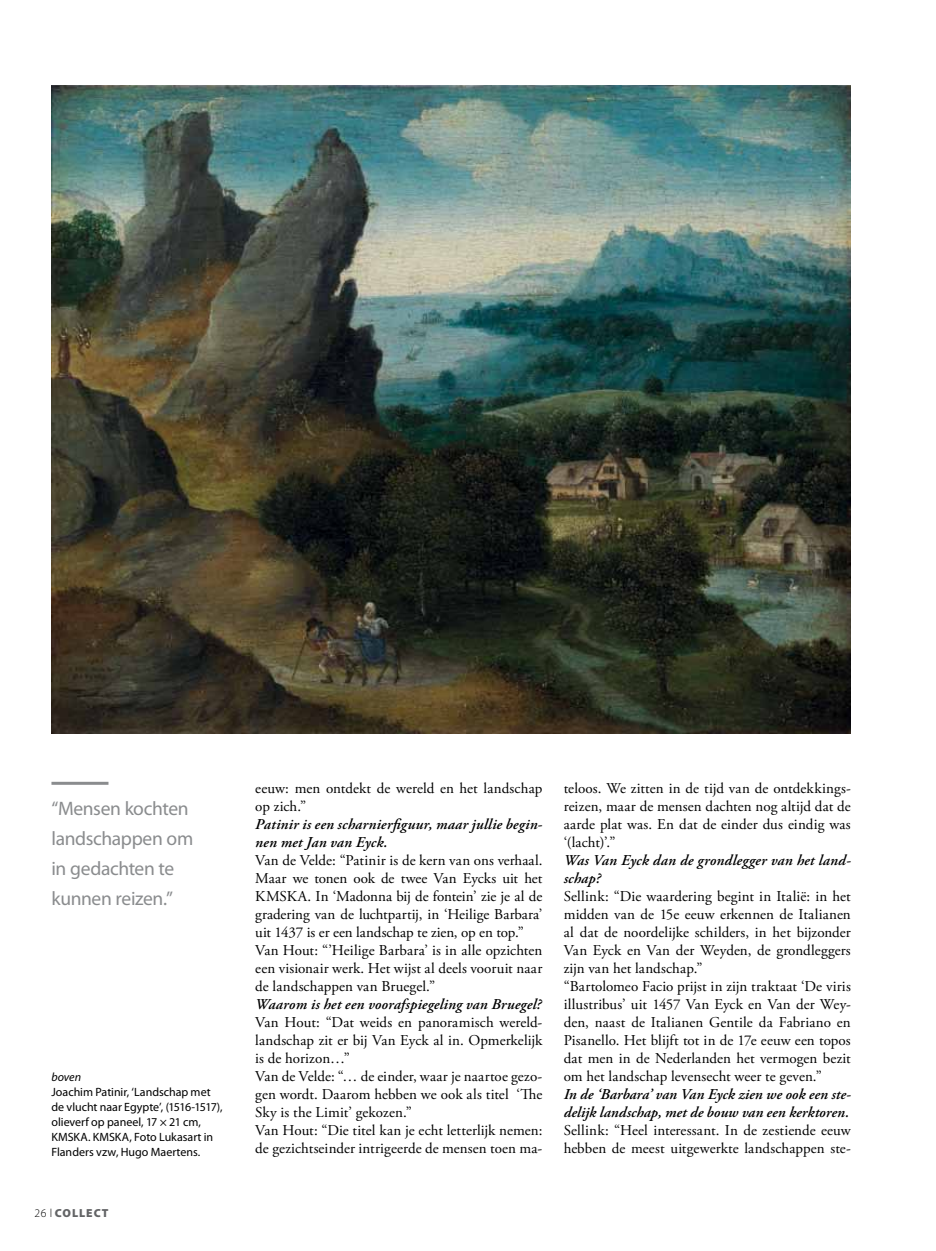
<style>
.page{position:relative;width:936px;height:1251px;background:#fff}
.page>*{position:absolute;margin:0;border:0;box-sizing:border-box;transform-origin:0 0}
.t1{font:19.5px/30px "Myriad Pro";letter-spacing:-.02em;color:#8a8c8e}
.t2{font:15px/18px "Adobe Garamond Pro";color:#000}
.t3{font:italic 600 15px/18px "Adobe Garamond Pro";letter-spacing:.01em;color:#000}
.t4{font:12px/15px "Myriad Pro";letter-spacing:-.005em;color:#000}
.t5{font:italic 12px "Myriad Pro";letter-spacing:-.005em;color:#000}
.t6{font:900 11.7px "Myriad Pro";letter-spacing:.08em;color:#636466}
.s1{font-weight:300;color:#000}
</style>
<div class="page">
<hr style="left:51px;top:781px;width:57px;height:3px;background:#8a8c8e">
<img style="left:51px;top:85px;width:799px;height:648px">
<h1 class="t1" style="left:51px;top:793px;width:143px">“Mensen kochten landschappen om in gedachten te kunnen reizen.”</h1>
<p class="t5" style="left:51px;top:1069px;width:31px">boven</p>
<p class="t4" style="left:51px;top:1083px;width:172px">Joachim Patinir, ‘Landschap met de vlucht naar Egypte’, (1516-1517), olieverf op paneel, 17 × 21 cm,<br>KMSKA. KMSKA, Foto Lukasart in<br>Flanders vzw, Hugo Maertens.</p>
<p class="t6" style="left:34px;top:1205px;width:75px"><span class="s1">26 l</span> COLLECT</p>
<p class="t2" style="left:255px;top:779px;width:288px">eeuw: men ontdekt de wereld en het landschap op zich.”</p>
<p class="t3" style="left:255px;top:815px;width:289px">Patinir is een scharnierfiguur, maar jullie begin&shy;nen met Jan van Eyck.</p>
<p class="t2" style="left:255px;top:851px;width:289px">Van de Velde: “Patinir is de kern van ons verhaal.<br>Maar we tonen ook de twee Van Eycks uit het KMSKA. In ‘Madonna bij de fontein’ zie je al de gradering van de luchtpartij, in ‘Heilige Barbara’ uit 1437 is er een landschap te zien, op en top.” Van Hout: “’Heilige Barbara’ is in alle opzichten een visionair werk. Het wijst al deels vooruit naar de landschappen van Bruegel.”</p>
<p class="t3" style="left:255px;top:995px;width:288px">Waarom is het een voorafspiegeling van Bruegel?</p>
<p class="t2" style="left:255px;top:1013px;width:289px">Van Hout: “Dat weids en panoramisch wereld&shy;landschap zit er bij Van Eyck al in. Opmerkelijk is de horizon…”<br>Van de Velde: “… de einder, waar je naartoe gezo&shy;gen wordt. Daarom hebben we ook als titel ‘The Sky is the Limit’ gekozen.”<br>Van Hout: “Die titel kan je echt letterlijk nemen: de gezichtseinder intrigeerde de mensen toen ma-</p>
<p class="t2" style="left:563px;top:779px;width:289px;text-align:justify">teloos. We zitten in de tijd van de ontdekkings&shy;reizen, maar de mensen dachten nog altijd dat de aarde plat was. En dat de einder dus eindig was ‘(lacht)’.”</p>
<p class="t3" style="left:563px;top:851px;width:289px">Was Van Eyck dan de grondlegger van het land&shy;schap?</p>
<p class="t2" style="left:563px;top:887px;width:289px">Sellink: “Die waardering begint in Italië: in het midden van de 15e eeuw erkennen de Italianen al dat de noordelijke schilders, in het bijzonder Van Eyck en Van der Weyden, de grondleggers zijn van het landschap.”<br>“Bartolomeo Facio prijst in zijn traktaat ‘De viris illustribus’ uit 1457 Van Eyck en Van der Wey&shy;den, naast de Italianen Gentile da Fabriano en Pisanello. Het blijft tot in de 17e eeuw een topos dat men in de Nederlanden het vermogen bezit om het landschap levensecht weer te geven.”</p>
<p class="t3" style="left:563px;top:1085px;width:289px">In de ‘Barbara’ van Van Eyck zien we ook een ste&shy;delijk landschap, met de bouw van een kerktoren.</p>
<p class="t2" style="left:563px;top:1121px;width:289px">Sellink: “Heel interessant. In de zestiende eeuw hebben de meest uitgewerkte landschappen ste-</p>
</div>
